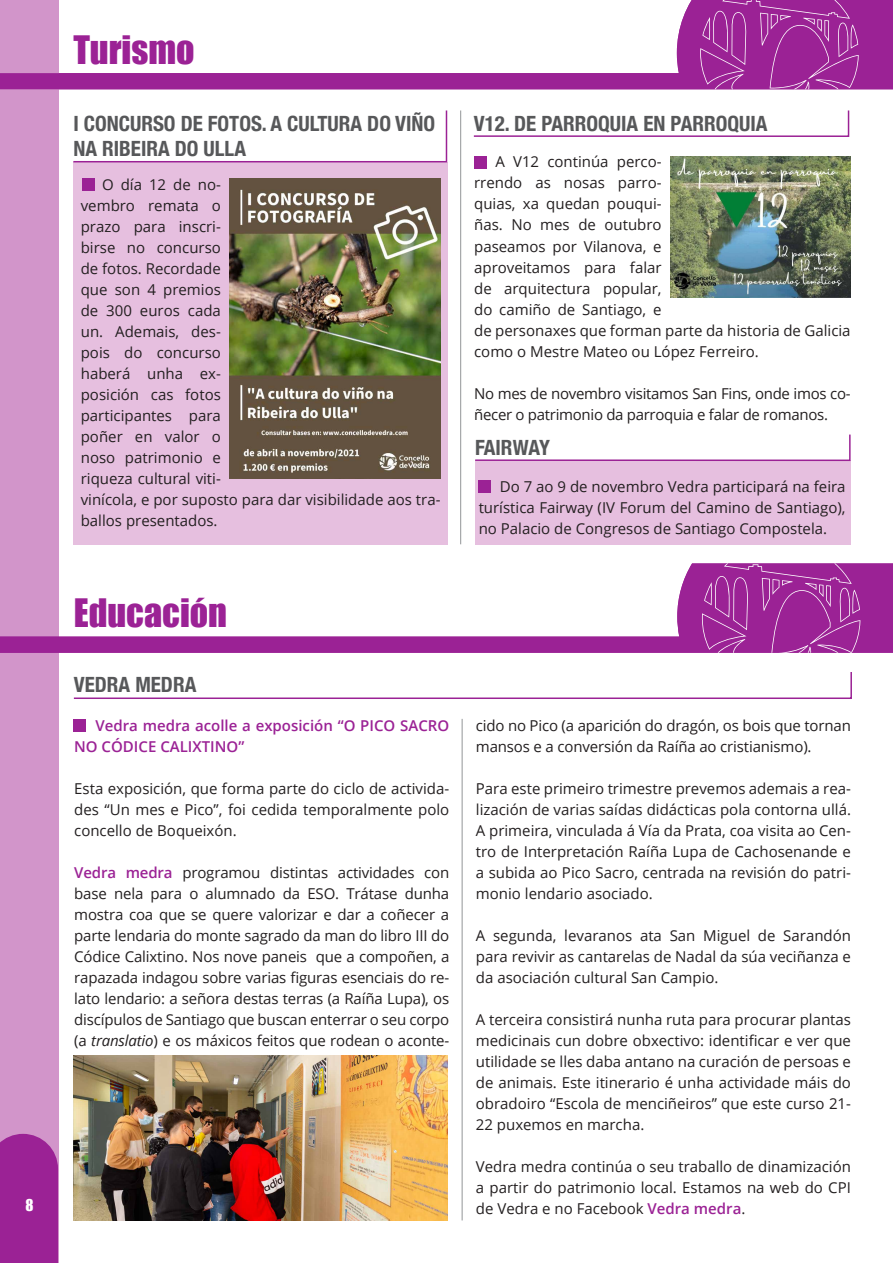
<style>
.page{position:relative;width:893px;height:1263px;background:#fff}
.page>*{position:absolute;margin:0;border:0;box-sizing:border-box;transform-origin:0 0}
.Encabezado_1{font:36px "Impact";color:#9b2295}
.Titulares_Noticias{font:700 condensed 21px/25.2px "Helvetica Neue";color:#57585a}
.Texto{font:15px/21px "Open Sans";color:#231f20;text-align:justify}
.Texto-2{font:15px/21px "Open Sans";letter-spacing:-.02em;color:#231f20}
.Texto-3{font:600 15px/21px "Open Sans";color:#9b2295}
.Numeración{font:15px "Impact";color:#fff}
.s1{font-weight:600;color:#9b2295}
.s2{font-style:italic}
</style>
<div class="page">
<div style="left:0;top:0;width:59px;height:1263px;background:#d295ca"></div>
<div style="left:0;top:1134px;width:58px;height:129px;background:#9b2295"></div>
<svg style="left:0;top:0;width:893px;height:89px"></svg>
<svg style="left:700px;top:0;width:159px;height:89px"></svg>
<svg style="left:0;top:563px;width:893px;height:90px"></svg>
<svg style="left:702px;top:563px;width:158px;height:90px"></svg>
<div style="left:73px;top:162px;width:374px;height:382px;background:#e6bfdf"></div>
<svg style="left:473px;top:110px;width:377px;height:27px"></svg>
<div style="left:474px;top:156px;width:13px;height:12px;background:#9b2295"></div>
<div style="left:73px;top:720px;width:13px;height:12px;background:#9b2295"></div>
<svg style="left:73px;top:672px;width:779px;height:27px"></svg>
<hr style="left:462px;top:719px;width:1px;height:501px;background:#939598">
<img style="left:74px;top:1056px;width:373px;height:164px">
<hr style="left:460px;top:110px;width:1px;height:434px;background:#939598">
<img style="left:670px;top:156px;width:181px;height:141px">
<svg style="left:73px;top:110px;width:375px;height:53px"></svg>
<div style="left:82px;top:178px;width:12px;height:13px;background:#9b2295"></div>
<img style="left:229px;top:178px;width:211px;height:301px">
<div style="left:475px;top:460px;width:376px;height:84px;background:#e6bfdf"></div>
<svg style="left:475px;top:434px;width:376px;height:27px"></svg>
<div style="left:479px;top:480px;width:12px;height:13px;background:#9b2295"></div>
<p class="Numeración" style="left:25px;top:1193px;width:10px">8</p>
<p class="Encabezado_1" style="left:73px;top:22px;width:123px">Turismo</p>
<p class="Titulares_Noticias" style="left:73px;top:109px;width:363px">I CONCURSO DE FOTOS. A CULTURA DO VIÑO<br>NA RIBEIRA DO ULLA</p>
<p class="Texto" style="left:81px;top:174px;width:361px;text-align:left;text-indent:21px">O día 12 de no-<br>vembro remata o<br>prazo para inscri-<br>birse no concurso<br>de fotos. Recordade<br>que son 4 premios<br>de 300 euros cada<br>un. Ademais, des-<br>pois do concurso<br>haberá unha ex-<br>posición cas fotos<br>participantes para<br>poñer en valor o<br>noso patrimonio e<br>riqueza cultural viti-<br>vinícola, e por suposto para dar visibilidade aos tra&shy;ballos presentados.</p>
<p class="Encabezado_1" style="left:74px;top:585px;width:155px">Educación</p>
<p class="Titulares_Noticias" style="left:74px;top:671px;width:124px">VEDRA MEDRA</p>
<p class="Texto-3" style="left:74px;top:715px;width:377px;text-indent:21px">Vedra medra acolle a exposición “O PICO SACRO<br>NO CÓDICE CALIXTINO”</p>
<p class="Texto" style="left:74px;top:778px;width:377px">Esta exposición, que forma parte do ciclo de activida&shy;des “Un mes e Pico”, foi cedida temporalmente polo concello de Boqueixón.</p>
<p class="Texto" style="left:74px;top:862px;width:377px"><span class="s1">Vedra medra</span> programou distintas actividades con base nela para o alumnado da ESO. Trátase dunha mostra coa que se quere valorizar e dar a coñecer a parte lendaria do monte sagrado da man do libro III do Códice Calixtino. Nos nove paneis que a compoñen, a rapazada indagou sobre varias figuras esenciais do re&shy;lato lendario: a señora destas terras (a Raíña Lupa), os discípulos de Santiago que buscan enterrar o seu corpo (a <span class="s2">translatio</span>) e os máxicos feitos que rodean o aconte-</p>
<p class="Titulares_Noticias" style="left:474px;top:109px;width:295px">V12. DE PARROQUIA EN PARROQUIA</p>
<p class="Texto" style="left:474px;top:151px;width:378px;text-align:left;text-indent:21px">A V12 continúa perco-<br>rrendo as nosas parro-<br>quias, xa quedan pouqui-<br>ñas. No mes de outubro<br>paseamos por Vilanova, e<br>aproveitamos para falar<br>de arquitectura popular,<br>do camiño de Santiago, e<br>de personaxes que forman parte da historia de Galicia como o Mestre Mateo ou López Ferreiro.</p>
<p class="Texto-2" style="left:474px;top:382px;width:378px">No mes de novembro visitamos San Fins, onde imos co&shy;ñecer o patrimonio da parroquia e falar de romanos.</p>
<p class="Titulares_Noticias" style="left:475px;top:433px;width:76px">FAIRWAY</p>
<p class="Texto" style="left:479px;top:475px;width:368px;text-indent:21px">Do 7 ao 9 de novembro Vedra participará na feira turística Fairway (IV Forum del Camino de Santiago), no Palacio de Congresos de Santiago Compostela.</p>
<p class="Texto" style="left:476px;top:715px;width:377px">cido no Pico (a aparición do dragón, os bois que tornan mansos e a conversión da Raíña ao cristianismo).</p>
<p class="Texto" style="left:476px;top:778px;width:377px">Para este primeiro trimestre prevemos ademais a rea&shy;lización de varias saídas didácticas pola contorna ullá.<br>A primeira, vinculada á Vía da Prata, coa visita ao Cen&shy;tro de Interpretación Raíña Lupa de Cachosenande e a subida ao Pico Sacro, centrada na revisión do patri&shy;monio lendario asociado.</p>
<p class="Texto" style="left:476px;top:925px;width:377px">A segunda, levaranos ata San Miguel de Sarandón para revivir as cantarelas de Nadal da súa veciñanza e da asociación cultural San Campio.</p>
<p class="Texto" style="left:476px;top:1009px;width:377px">A terceira consistirá nunha ruta para procurar plantas medicinais cun dobre obxectivo: identificar e ver que utilidade se lles daba antano na curación de persoas e de animais. Este itinerario é unha actividade máis do obradoiro “Escola de menciñeiros” que este curso 21- 22 puxemos en marcha.</p>
<p class="Texto" style="left:476px;top:1156px;width:377px">Vedra medra continúa o seu traballo de dinamización a partir do patrimonio local. Estamos na web do CPI de Vedra e no Facebook <span class="s1">Vedra medra</span>.</p>
</div>
